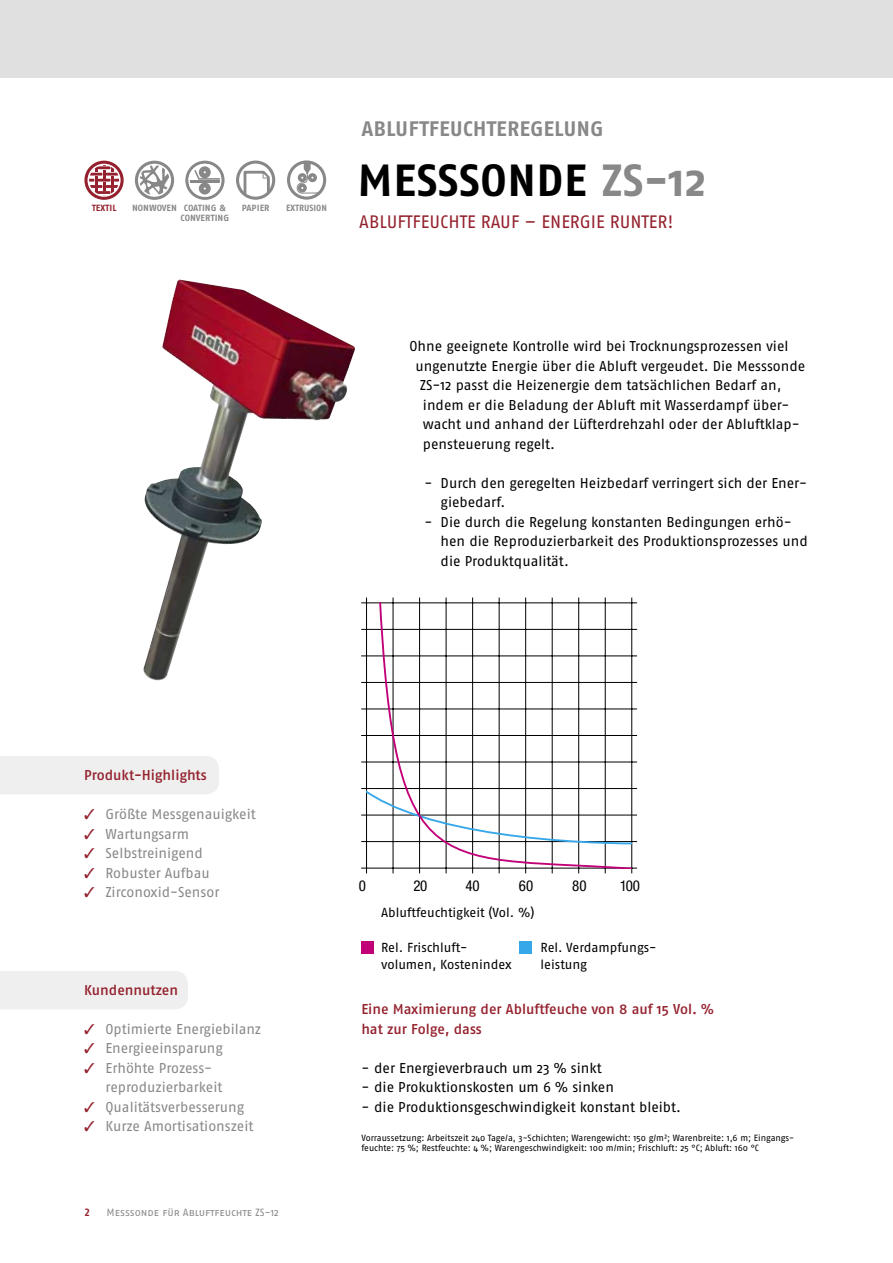
<style>
.page{position:relative;width:893px;height:1263px;background:#fff}
.page>*{position:absolute;margin:0;border:0;box-sizing:border-box;transform-origin:0 0}
.t1{font:45px "Fago No Bold Caps";letter-spacing:-.005em;color:#000}
.t2{font:21px "Fago No Bold Caps";letter-spacing:-.005em;color:#888}
.t3{font:18px "Fago No";color:#94212d}
.t4{font:condensed 15px "Helvetica Neue";color:#000}
.t5{font:14.25px/19.5px "Fago No";letter-spacing:-.005em;color:#000}
.t6{font:14.25px/19.5px "Fago No";letter-spacing:-.005em;color:#888}
.t7{font:14.25px/19.5px "Fago No Med";color:#94212d}
.t8{font:13.05px/17.4px "Fago No";letter-spacing:-.005em;color:#000}
.t9{font:10.5px "Fago No Regular Caps";letter-spacing:-.01em;color:#888}
.t10{font:10.5px "Fago No Bold Tf";color:#94212d}
.t11{font:9px/9.8px "Fago No";letter-spacing:-.005em;color:#000}
.t12{font:9px "Fago No Bold Caps";color:#888}
.t13{font:9px "Fago No Bold Caps";color:#888;scale:.95 1}
.t14{font:9px "Fago No Bold Caps";color:#94212d}
.s1{color:#888}
.s2{color:#94212d}
</style>
<div class="page">
<div style="left:0;top:0;width:893px;height:78px;background:#e0e0e0"></div>
<div style="left:236px;top:161px;width:39px;height:39px;border:3px solid #888;border-radius:50%"></div>
<svg style="left:242px;top:169px;width:29px;height:29px"></svg>
<div style="left:199px;top:183px;width:12px;height:11px;background:#888;border-radius:50%"></div>
<hr style="left:187px;top:180px;width:36px;height:3px;background:#888">
<div style="left:185px;top:161px;width:40px;height:39px;border:3px solid #888;border-radius:50%"></div>
<div style="left:188px;top:164px;width:33px;height:33px;border:2px solid #fff;border-radius:50%"></div>
<svg style="left:193px;top:168px;width:32px;height:12px"></svg>
<svg style="left:139px;top:164px;width:31px;height:32px"></svg>
<div style="left:138px;top:164px;width:33px;height:33px;border:2px solid #fff;border-radius:50%"></div>
<div style="left:135px;top:161px;width:39px;height:39px;border:3px solid #888;border-radius:50%"></div>
<div style="left:290px;top:163px;width:33px;height:34px;border:2px solid #fff;border-radius:50%"></div>
<div style="left:287px;top:160px;width:39px;height:40px;border:3px solid #888;border-radius:50%"></div>
<svg style="left:297px;top:161px;width:24px;height:33px"></svg>
<svg style="left:88px;top:164px;width:32px;height:32px"></svg>
<div style="left:88px;top:164px;width:33px;height:33px;border:2px solid #fff;border-radius:50%"></div>
<div style="left:84px;top:161px;width:40px;height:39px;border:3px solid #94212d;border-radius:50%"></div>
<img style="left:143px;top:280px;width:212px;height:401px">
<hr style="left:393px;top:597px;width:1px;height:276px;background:#000">
<hr style="left:419px;top:597px;width:1px;height:276px;background:#000">
<hr style="left:446px;top:597px;width:1px;height:276px;background:#000">
<hr style="left:472px;top:597px;width:1px;height:276px;background:#000">
<hr style="left:499px;top:597px;width:1px;height:276px;background:#000">
<hr style="left:525px;top:597px;width:1px;height:276px;background:#000">
<hr style="left:552px;top:597px;width:1px;height:276px;background:#000">
<hr style="left:578px;top:597px;width:1px;height:276px;background:#000">
<hr style="left:605px;top:597px;width:1px;height:276px;background:#000">
<hr style="left:631px;top:597px;width:1px;height:276px;background:#000">
<hr style="left:366px;top:597px;width:1px;height:276px;background:#000">
<hr style="left:361px;top:603px;width:276px;height:1px;background:#000">
<hr style="left:361px;top:629px;width:276px;height:1px;background:#000">
<hr style="left:361px;top:656px;width:276px;height:1px;background:#000">
<hr style="left:361px;top:682px;width:276px;height:1px;background:#000">
<hr style="left:361px;top:709px;width:276px;height:1px;background:#000">
<hr style="left:361px;top:735px;width:276px;height:1px;background:#000">
<hr style="left:361px;top:762px;width:276px;height:1px;background:#000">
<hr style="left:361px;top:841px;width:276px;height:1px;background:#000">
<hr style="left:361px;top:868px;width:276px;height:1px;background:#000">
<hr style="left:361px;top:815px;width:276px;height:1px;background:#000">
<hr style="left:361px;top:788px;width:276px;height:1px;background:#000">
<svg style="left:367px;top:789px;width:11px;height:54px"></svg>
<svg style="left:378px;top:603px;width:254px;height:265px"></svg>
<div style="left:361px;top:941px;width:13px;height:12px;background:#c10077"></div>
<div style="left:519px;top:941px;width:13px;height:12px;background:#36a7e9"></div>
<div style="left:0;top:971px;width:188px;height:38px;background:#efefef"></div>
<div style="left:0;top:756px;width:219px;height:38px;background:#efefef"></div>
<p class="t14" style="left:92px;top:202px;width:26px">TEXTIL</p>
<p class="t13" style="left:286px;top:202px;width:34px">EXTRUSION</p>
<p class="t12" style="left:132px;top:202px;width:95px">NONWOVEN COATING &amp;</p>
<p class="t12" style="left:242px;top:202px;width:29px">PAPIER</p>
<p class="t12" style="left:181px;top:213px;width:50px">CONVERTING</p>
<h2 class="t2" style="left:362px;top:117px;width:243px">ABLUFTFEUCHTEREGELUNG</h2>
<h1 class="t1" style="left:357px;top:154px;width:351px">MESSSONDE <span class="s1">ZS-12</span></h1>
<p class="t3" style="left:359px;top:211px;width:316px">ABLUFTFEUCHTE RAUF – ENERGIE RUNTER!</p>
<p class="t5" style="left:409px;top:336px;width:380px">Ohne geeignete Kontrolle wird bei Trocknungsprozessen viel</p>
<p class="t5" style="left:415px;top:356px;width:391px">ungenutzte Energie über die Abluft vergeudet. Die Messsonde</p>
<p class="t5" style="left:420px;top:375px;width:363px">ZS-12 passt die Heizenergie dem tatsächlichen Bedarf an,</p>
<p class="t5" style="left:423px;top:395px;width:368px">indem er die Beladung der Abluft mit Wasserdampf über-</p>
<p class="t5" style="left:423px;top:414px;width:378px">wacht und anhand der Lüfterdrehzahl oder der Abluftklap-</p>
<p class="t5" style="left:423px;top:434px;width:134px">pensteuerung regelt.</p>
<p class="t5" style="left:441px;top:473px;width:368px;text-indent:-16px">- Durch den geregelten Heizbedarf verringert sich der Ener&shy;giebedarf.</p>
<p class="t5" style="left:441px;top:512px;width:369px;text-indent:-16px">- Die durch die Regelung konstanten Bedingungen erhö&shy;hen die Reproduzierbarkeit des Produktionsprozesses und die Produktqualität.</p>
<p class="t7" style="left:84px;top:765px;width:124px">Produkt-Highlights</p>
<p class="t6" style="left:84px;top:804px;width:173px"><span class="s2">✓</span> Größte Messgenauigkeit</p>
<p class="t6" style="left:84px;top:824px;width:106px"><span class="s2">✓</span> Wartungsarm</p>
<p class="t6" style="left:84px;top:843px;width:120px"><span class="s2">✓</span> Selbstreinigend</p>
<p class="t6" style="left:84px;top:863px;width:127px"><span class="s2">✓</span> Robuster Aufbau</p>
<p class="t6" style="left:84px;top:882px;width:137px"><span class="s2">✓</span> Zirconoxid-Sensor</p>
<p class="t7" style="left:84px;top:980px;width:95px">Kundennutzen</p>
<p class="t6" style="left:84px;top:1019px;width:178px"><span class="s2">✓</span> Optimierte Energiebilanz</p>
<p class="t6" style="left:84px;top:1038px;width:140px"><span class="s2">✓</span> Energieeinsparung</p>
<p class="t6" style="left:106px;top:1058px;width:118px;text-indent:-21px"><span class="s2">✓</span> Erhöhte Prozess&shy;reproduzierbarkeit</p>
<p class="t6" style="left:84px;top:1097px;width:161px"><span class="s2">✓</span> Qualitätsverbesserung</p>
<p class="t6" style="left:84px;top:1116px;width:171px"><span class="s2">✓</span> Kurze Amortisationszeit</p>
<p class="t10" style="left:84px;top:1206px;width:8px">2</p>
<p class="t9" style="left:107px;top:1206px;width:174px">Messsonde für Abluftfeuchte ZS-12</p>
<p class="t4" style="left:359px;top:877px;width:9px">0</p>
<p class="t4" style="left:465px;top:877px;width:16px">40</p>
<p class="t4" style="left:413px;top:877px;width:16px">20</p>
<p class="t4" style="left:519px;top:877px;width:16px">60</p>
<p class="t4" style="left:572px;top:877px;width:16px">80</p>
<p class="t4" style="left:620px;top:877px;width:22px">100</p>
<p class="t8" style="left:381px;top:903px;width:155px">Abluftfeuchtigkeit (Vol. %)</p>
<p class="t8" style="left:381px;top:938px;width:132px">Rel. Frischluft&shy;volumen, Kostenindex</p>
<p class="t8" style="left:541px;top:938px;width:117px">Rel. Verdampfungs&shy;leistung</p>
<p class="t7" style="left:361px;top:999px;width:354px">Eine Maximierung der Abluftfeuche von 8 auf 15 Vol. % hat zur Folge, dass</p>
<p class="t5" style="left:361px;top:1058px;width:242px">- der Energieverbrauch um 23 % sinkt</p>
<p class="t5" style="left:361px;top:1077px;width:254px">- die Prokuktionskosten um 6 % sinken</p>
<p class="t5" style="left:361px;top:1097px;width:321px">- die Produktionsgeschwindigkeit konstant bleibt.</p>
<p class="t11" style="left:361px;top:1133px;width:434px">Vorraussetzung: Arbeitszeit 240 Tage/a, 3-Schichten; Warengewicht: 150 g/m²; Warenbreite: 1,6 m; Eingangs&shy;feuchte: 75 %; Restfeuchte: 4 %; Warengeschwindigkeit: 100 m/min; Frischluft: 25 °C; Abluft: 160 °C</p>
</div>
